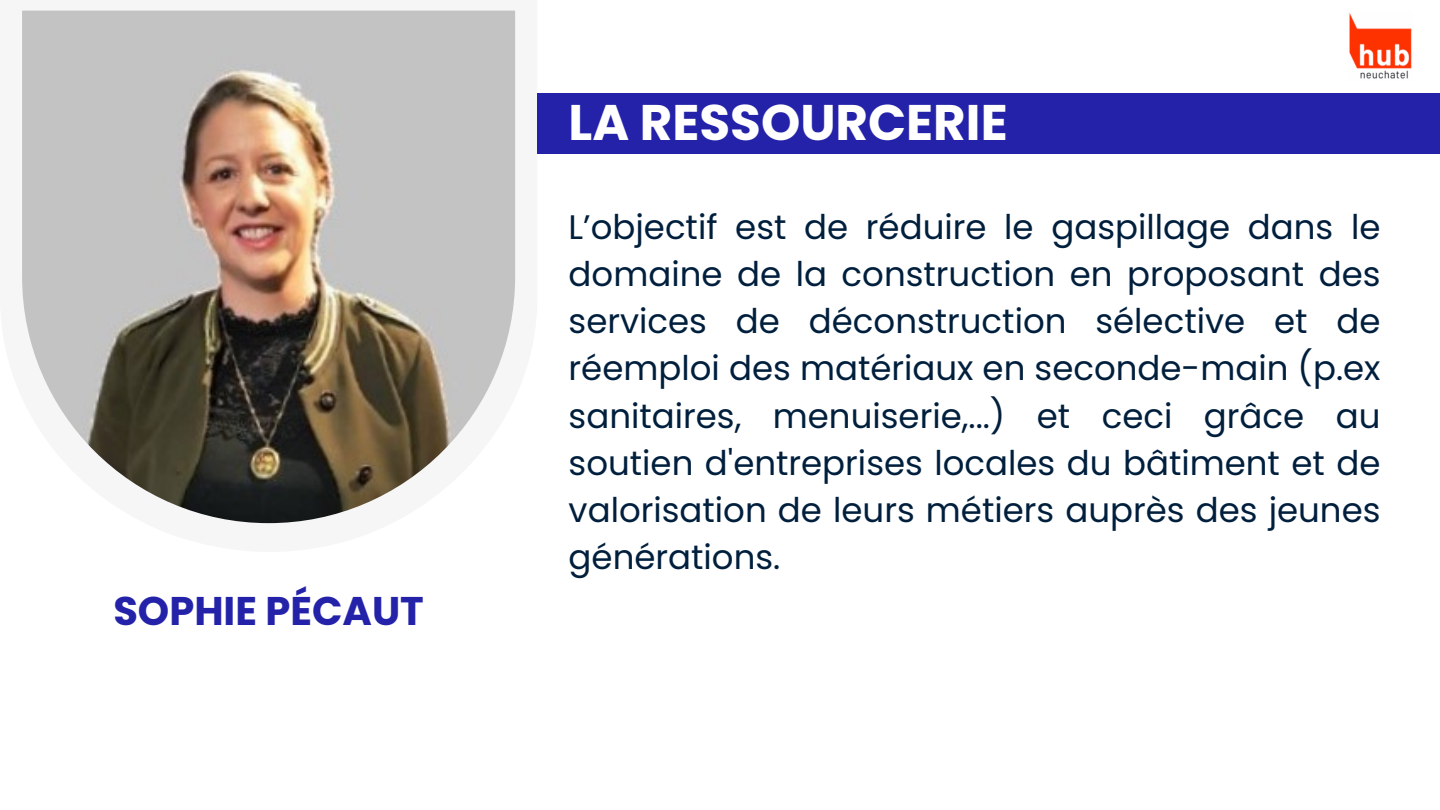
<style>
.page{position:relative;width:1440px;height:810px;background:#fff}
.page>*{position:absolute;margin:0;border:0;box-sizing:border-box;transform-origin:0 0}
.t1{font:700 50px "Poppins";color:#fff}
.t2{font:700 40px "Poppins";color:#2322a9}
.t3{font:34px/47.2px "Poppins";color:#001f3d;text-align:justify}
</style>
<div class="page">
<img style="left:22px;top:11px;width:493px;height:512px">
<div style="left:537px;top:93px;width:903px;height:61px;background:#2322a9"></div>
<img style="left:1349px;top:13px;width:63px;height:66px">
<p class="t2" style="left:113px;top:583px;width:312px">SOPHIE PÉCAUT</p>
<p class="t1" style="left:569px;top:87px;width:441px">LA RESSOURCERIE</p>
<h1 class="t3" style="left:569px;top:203px;width:813px">L’objectif est de réduire le gaspillage dans le domaine de la construction en proposant des services de déconstruction sélective et de réemploi des matériaux en seconde-main (p.ex sanitaires, menuiserie,...) et ceci grâce au soutien d'entreprises locales du bâtiment et de valorisation de leurs métiers auprès des jeunes générations.</h1>
</div>
